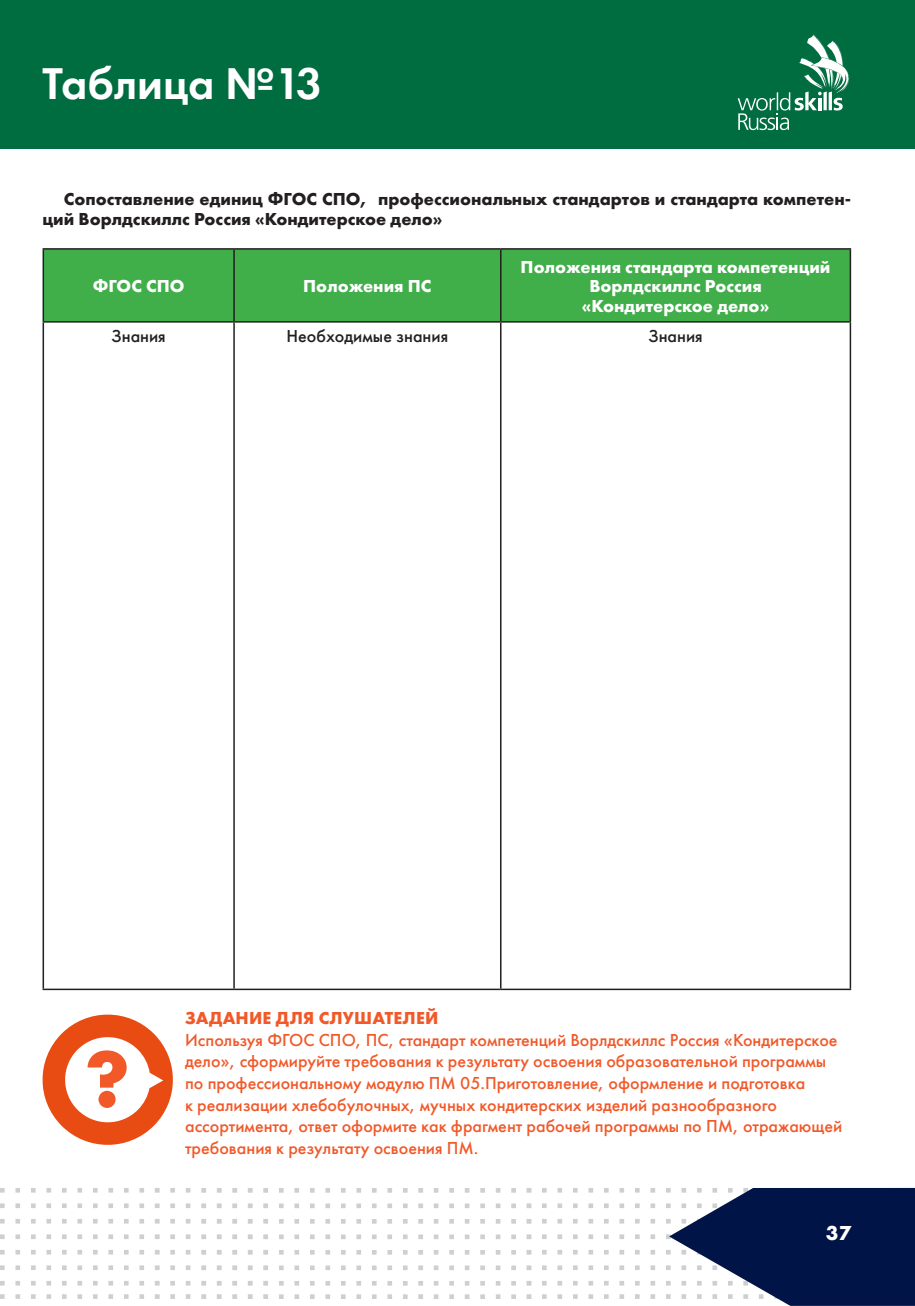
<style>
.page{position:relative;width:915px;height:1306px;background:#fff}
.page>*{position:absolute;margin:0;border:0;box-sizing:border-box;transform-origin:0 0}
.t1{font:600 46.2px "Futura PT";color:#fff}
.t2{font:700 21px "Futura PT";color:#fff}
.t3{font:500 18px/21.6px "Futura PT";color:#f15929}
.t4{font:700 18px/19.5px "Futura PT";color:#231f20}
.t5{font:700 18px/19.5px "Futura PT";color:#fff;text-align:center}
.t6{font:500 18px "Futura PT";color:#231f20}
.t7{font:700 18px "Futura PT";letter-spacing:.01em;color:#f15929}
</style>
<div class="page">
<svg style="left:0;top:1187px;width:914px;height:118px"></svg>
<div style="left:0;top:0;width:914px;height:149px;background:#006d41"></div>
<svg style="left:737px;top:34px;width:113px;height:96px"></svg>
<div style="left:44px;top:250px;width:805px;height:71px;background:#40ae49"></div>
<hr style="left:43px;top:248px;width:191px;height:2px;background:#231f20">
<hr style="left:43px;top:250px;width:1px;height:71px;background:#231f20">
<hr style="left:234px;top:248px;width:266px;height:2px;background:#231f20">
<hr style="left:233px;top:250px;width:2px;height:71px;background:#231f20">
<hr style="left:500px;top:248px;width:350px;height:2px;background:#231f20">
<hr style="left:500px;top:250px;width:1px;height:71px;background:#231f20">
<hr style="left:849px;top:250px;width:1px;height:71px;background:#231f20">
<hr style="left:43px;top:321px;width:191px;height:1px;background:#231f20">
<hr style="left:43px;top:322px;width:1px;height:666px;background:#231f20">
<hr style="left:234px;top:321px;width:266px;height:1px;background:#231f20">
<hr style="left:233px;top:322px;width:2px;height:666px;background:#231f20">
<hr style="left:500px;top:321px;width:350px;height:1px;background:#231f20">
<hr style="left:500px;top:322px;width:1px;height:666px;background:#231f20">
<hr style="left:849px;top:322px;width:1px;height:666px;background:#231f20">
<hr style="left:43px;top:988px;width:191px;height:2px;background:#231f20">
<hr style="left:234px;top:988px;width:266px;height:2px;background:#231f20">
<hr style="left:500px;top:988px;width:350px;height:2px;background:#231f20">
<svg style="left:42px;top:1014px;width:131px;height:131px"></svg>
<h1 class="t1" style="left:43px;top:55px;width:281px">Таблица №13</h1>
<p class="t4" style="left:43px;top:189px;width:809px;text-indent:21px">Сопоставление единиц ФГОС СПО, профессиональных стандартов и стандарта компетен&shy;ций Ворлдскиллс Россия «Кондитерское дело»</p>
<p class="t5" style="left:93px;top:276px;width:93px">ФГОС СПО</p>
<p class="t5" style="left:303px;top:276px;width:130px">Положения ПС</p>
<p class="t5" style="left:520px;top:256px;width:311px">Положения стандарта компетенций<br>Ворлдскиллс Россия<br>«Кондитерское дело»</p>
<p class="t6" style="left:111px;top:325px;width:56px">Знания</p>
<p class="t6" style="left:286px;top:325px;width:163px">Необходимые знания</p>
<p class="t6" style="left:648px;top:325px;width:56px">Знания</p>
<p class="t7" style="left:185px;top:1006px;width:254px">ЗАДАНИЕ ДЛЯ СЛУШАТЕЛЕЙ</p>
<p class="t3" style="left:185px;top:1028px;width:658px">Используя ФГОС СПО, ПС, стандарт компетенций Ворлдскиллс Россия «Кондитерское дело», сформируйте требования к результату освоения образовательной программы по профессиональному модулю ПМ 05.Приготовление, оформление и подготовка<br>к реализации хлебобулочных, мучных кондитерских изделий разнообразного ассортимента, ответ оформите как фрагмент рабочей программы по ПМ, отражающей требования к результату освоения ПМ.</p>
<p class="t2" style="left:825px;top:1219px;width:27px">37</p>
</div>
